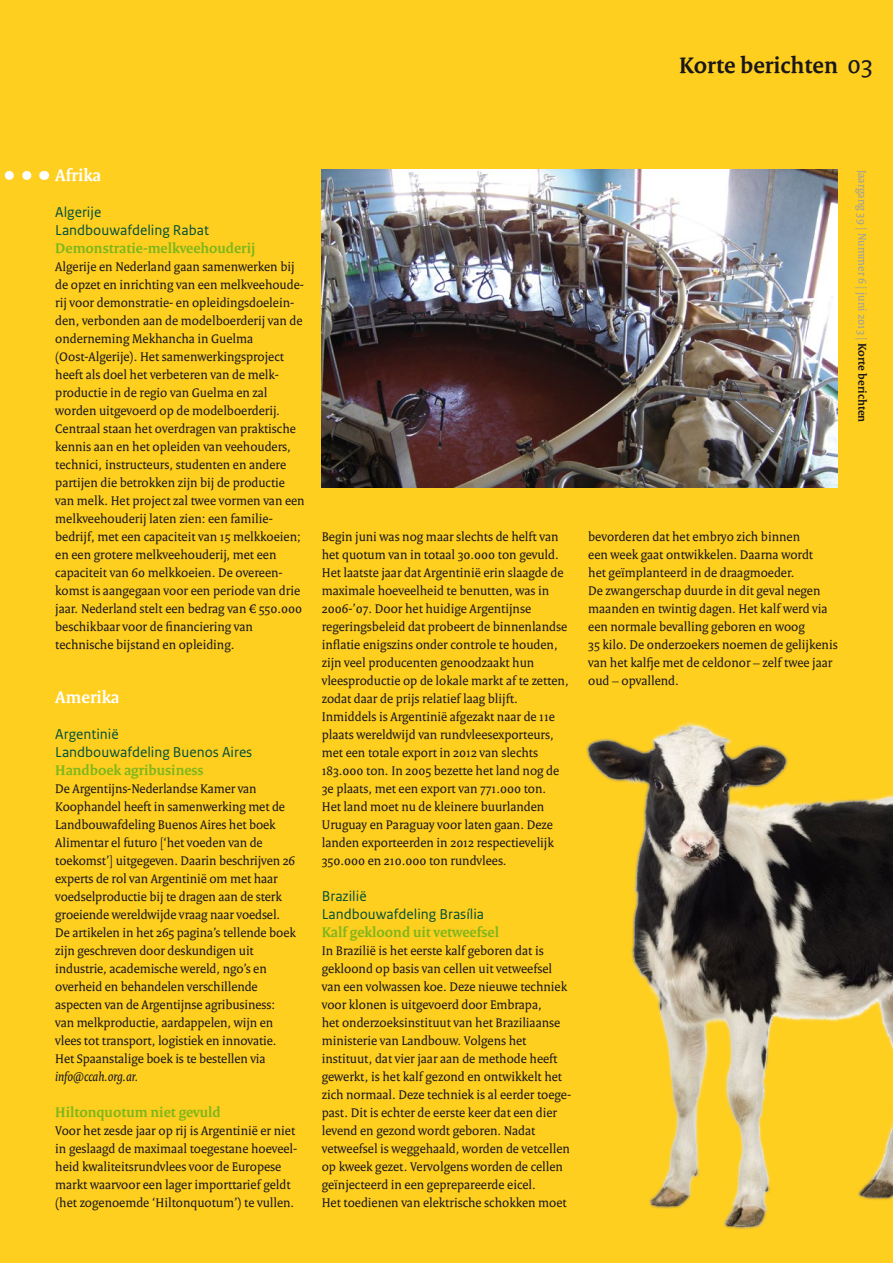
<style>
.page{position:relative;width:893px;height:1263px;background:#ffcf1f}
.page>*{position:absolute;margin:0;border:0;box-sizing:border-box;transform-origin:0 0}
.t1{font:27px "Rijksoverheid Serif";color:#1a171c}
.t2{font:700 24px "Rijksoverheid Serif";color:#1a171c}
.t3{font:700 18px "Rijksoverheid Serif";color:#fff}
.t4{font:15px/18px "Rijksoverheid Sans Text";color:#00503a}
.t5{font:700 15px "Rijksoverheid Serif";color:#7db61c}
.t6{font:13.5px/18px "Rijksoverheid Serif";color:#1a171c}
.t7{font:italic 13.5px "Rijksoverheid Serif";letter-spacing:-.005em;color:#1a171c}
.t8{font:12px "Rijksoverheid Serif";color:#9c9e9f}
.s1{font-weight:700;color:#1a171c}
</style>
<div class="page">
<img style="left:586px;top:721px;width:307px;height:508px">
<svg style="left:4px;top:171px;width:28px;height:9px"></svg>
<img style="left:322px;top:170px;width:516px;height:317px">
<h2 class="t2" style="left:679px;top:51px;width:160px">Korte berichten</h2>
<h1 class="t1" style="left:847px;top:48px;width:27px">03</h1>
<h3 class="t3" style="left:55px;top:165px;width:47px">Afrika</h3>
<p class="t4" style="left:55px;top:204px;width:155px">Algerije<br>Landbouwafdeling Rabat</p>
<p class="t5" style="left:55px;top:239px;width:202px">Demonstratie-melkveehouderij</p>
<p class="t6" style="left:55px;top:258px;width:251px">Algerije en Nederland gaan samenwerken bij de opzet en inrichting van een melkveehoude&shy;rij voor demonstratie- en opleidingsdoelein&shy;den, verbonden aan de modelboerderij van de onderneming Mekhancha in Guelma (Oost-Algerije). Het samenwerkingsproject heeft als doel het verbeteren van de melk&shy;productie in de regio van Guelma en zal worden uitgevoerd op de modelboerderij.<br>Centraal staan het overdragen van praktische kennis aan en het opleiden van veehouders, technici, instructeurs, studenten en andere partijen die betrokken zijn bij de productie van melk. Het project zal twee vormen van een melkveehouderij laten zien: een familie&shy;bedrijf, met een capaciteit van 15 melkkoeien; en een grotere melkveehouderij, met een capaciteit van 60 melkkoeien. De overeen&shy;komst is aangegaan voor een periode van drie jaar. Nederland stelt een bedrag van € 550.000 beschikbaar voor de financiering van technische bijstand en opleiding.</p>
<h3 class="t3" style="left:55px;top:687px;width:66px">Amerika</h3>
<p class="t4" style="left:55px;top:726px;width:199px">Argentinië<br>Landbouwafdeling Buenos Aires</p>
<p class="t5" style="left:55px;top:761px;width:150px">Handboek agribusiness</p>
<p class="t6" style="left:55px;top:780px;width:242px">De Argentijns-Nederlandse Kamer van Koophandel heeft in samenwerking met de Landbouwafdeling Buenos Aires het boek Alimentar el futuro [‘het voeden van de toekomst’] uitgegeven. Daarin beschrijven 26 experts de rol van Argentinië om met haar voedselproductie bij te dragen aan de sterk groeiende wereldwijde vraag naar voedsel.<br>De artikelen in het 265 pagina’s tellende boek zijn geschreven door deskundigen uit industrie, academische wereld, ngo’s en overheid en behandelen verschillende aspecten van de Argentijnse agribusiness: van melkproductie, aardappelen, wijn en vlees tot transport, logistiek en innovatie.<br>Het Spaanstalige boek is te bestellen via</p>
<p class="t7" style="left:55px;top:1069px;width:85px">info@ccah.org.ar.</p>
<p class="t5" style="left:55px;top:1103px;width:167px">Hiltonquotum niet gevuld</p>
<p class="t6" style="left:55px;top:1122px;width:244px">Voor het zesde jaar op rij is Argentinië er niet in geslaagd de maximaal toegestane hoeveel&shy;heid kwaliteitsrundvlees voor de Europese markt waarvoor een lager importtarief geldt (het zogenoemde ‘Hiltonquotum’) te vullen.</p>
<p class="t6" style="left:322px;top:528px;width:248px">Begin juni was nog maar slechts de helft van het quotum van in totaal 30.000 ton gevuld.<br>Het laatste jaar dat Argentinië erin slaagde de maximale hoeveelheid te benutten, was in 2006-’07. Door het huidige Argentijnse regeringsbeleid dat probeert de binnenlandse inflatie enigszins onder controle te houden, zijn veel producenten genoodzaakt hun vleesproductie op de lokale markt af te zetten, zodat daar de prijs relatief laag blijft.<br>Inmiddels is Argentinië afgezakt naar de 11e plaats wereldwijd van rundvleesexporteurs, met een totale export in 2012 van slechts 183.000 ton. In 2005 bezette het land nog de 3e plaats, met een export van 771.000 ton.<br>Het land moet nu de kleinere buurlanden Uruguay en Paraguay voor laten gaan. Deze landen exporteerden in 2012 respectievelijk 350.000 en 210.000 ton rundvlees.</p>
<p class="t4" style="left:322px;top:888px;width:164px">Brazilië<br>Landbouwafdeling Brasília</p>
<p class="t5" style="left:322px;top:923px;width:179px">Kalf gekloond uit vetweefsel</p>
<p class="t6" style="left:322px;top:942px;width:251px">In Brazilië is het eerste kalf geboren dat is gekloond op basis van cellen uit vetweefsel van een volwassen koe. Deze nieuwe techniek voor klonen is uitgevoerd door Embrapa,<br>het onderzoeksinstituut van het Braziliaanse ministerie van Landbouw. Volgens het instituut, dat vier jaar aan de methode heeft gewerkt, is het kalf gezond en ontwikkelt het zich normaal. Deze techniek is al eerder toege&shy;past. Dit is echter de eerste keer dat een dier levend en gezond wordt geboren. Nadat vetweefsel is weggehaald, worden de vetcellen op kweek gezet. Vervolgens worden de cellen geïnjecteerd in een geprepareerde eicel.<br>Het toedienen van elektrische schokken moet</p>
<p class="t6" style="left:588px;top:528px;width:251px">bevorderen dat het embryo zich binnen<br>een week gaat ontwikkelen. Daarna wordt<br>het geïmplanteerd in de draagmoeder.<br>De zwangerschap duurde in dit geval negen maanden en twintig dagen. Het kalf werd via een normale bevalling geboren en woog<br>35 kilo. De onderzoekers noemen de gelijkenis van het kalfje met de celdonor – zelf twee jaar oud – opvallend.</p>
<p class="t8" style="left:869px;top:170px;width:254px;rotate:90deg">Jaargang 39 | Nummer 6 | juni 2013 | <span class="s1">Korte berichten</span></p>
</div>
